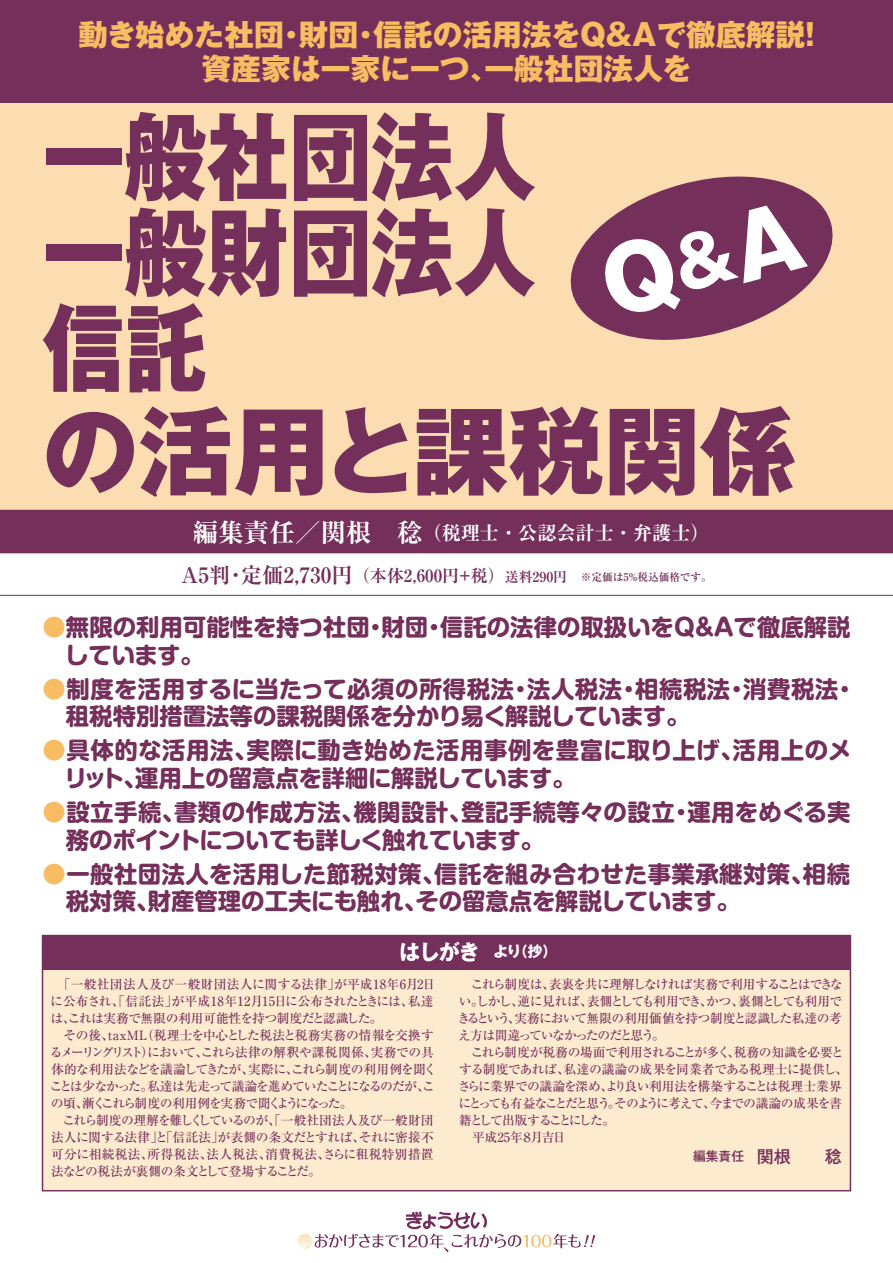
<style>
.page{position:relative;width:893px;height:1263px;background:#fff}
.page>*{position:absolute;margin:0;border:0;box-sizing:border-box;transform-origin:0 0}
.t1{font:800 95.7px/95.7px "Gothic MB101 Pro";color:#742f5a;text-align:justify;scale:.86 1}
.t2{font:800 95.7px "Gothic MB101 Pro";color:#742f5a}
.t3{font:800 29.7px "Gothic MB101 Pro";color:#f8bc63}
.t4{font:700 expanded 25.5px "Ryumin Pro";color:#fff}
.t5{font:700 23.4px/27.6px "Shin M Go Pro";color:#742f5a}
.t6{font:700 23.4px "Shin M Go Pro";letter-spacing:.02em;color:#742f5a}
.t7{font:700 21.3px "Ryumin Pro";color:#742f5a}
.t8{font:700 21.3px "Gothic MB101 Pro";color:#fff}
.t9{font:700 expanded 19.2px "Ryumin Pro";color:#fff}
.t10{font:700 16.95px "Ryumin Pro";color:#742f5a}
.t11{font:500 16.95px "Gothic MB101 Pro";color:#742f5a}
.t12{font:700 14.85px "Gothic MB101 Pro";color:#fff}
.t13{font:700 13.8px "Ryumin Pro";color:#742f5a}
.t14{font:500 12.75px/17px "Ryumin Pro";letter-spacing:-.04em;color:#742f5a}
.t15{font:500 12.75px/17px "Ryumin Pro";letter-spacing:-.075em;color:#742f5a}
.t16{font:500 12.75px/17px "Ryumin Pro";letter-spacing:-.015em;color:#742f5a}
.t17{font:500 12.75px "Ryumin Pro";letter-spacing:.025em;color:#742f5a}
.t18{font:500 12.75px/17px "Ryumin Pro";letter-spacing:-.125em;color:#742f5a}
.t19{font:500 12.75px/17px "Ryumin Pro";letter-spacing:-.1em;color:#742f5a}
.t20{font:500 12.75px "Ryumin Pro";letter-spacing:-.06em;color:#742f5a}
.t21{font:500 12.75px "Ryumin Pro";letter-spacing:-.065em;color:#742f5a}
.t22{font:500 12.75px "Ryumin Pro";letter-spacing:-.02em;color:#742f5a}
.t23{font:500 12.75px "Ryumin Pro";letter-spacing:.01em;color:#742f5a}
.t24{font:500 12.75px "Ryumin Pro";letter-spacing:-.135em;color:#742f5a}
.t25{font:500 12.75px "Ryumin Pro";letter-spacing:-.11em;color:#742f5a}
.t26{font:500 12.75px "Ryumin Pro";letter-spacing:-.115em;color:#742f5a}
.t27{font:500 12.75px "Gothic MB101 Pro";color:#742f5a}
.t28{font:700 10.65px "Ryumin Pro";color:#742f5a}
.s1{color:#f8bc63}
</style>
<div class="page">
<div style="left:43px;top:935px;width:807px;height:256px;background:#fdebd0"></div>
<div style="left:0;top:95px;width:893px;height:438px;background:#fcddb1"></div>
<div style="left:0;top:0;width:893px;height:102px;background:#742f5a"></div>
<div style="left:43px;top:935px;width:807px;height:34px;background:#742f5a"></div>
<svg style="left:0;top:510px;width:893px;height:85px"></svg>
<svg style="left:298px;top:1211px;width:297px;height:41px"></svg>
<svg style="left:570px;top:176px;width:263px;height:164px"></svg>
<div style="left:597px;top:198px;width:211px;height:127px;background:#742f5a"></div>
<h2 class="t3" style="left:373px;top:10px;width:434px">信託の活用法をＱ＆Ａで徹底解説</h2>
<h2 class="t3" style="left:78px;top:10px;width:207px">動き始めた社団</h2>
<h2 class="t3" style="left:299px;top:10px;width:61px">財団</h2>
<h2 class="t3" style="left:795px;top:10px;width:31px">!</h2>
<h2 class="t3" style="left:276px;top:10px;width:31px">・</h2>
<h2 class="t3" style="left:351px;top:10px;width:31px">・</h2>
<h2 class="t3" style="left:202px;top:44px;width:299px">資産家は一家に一つ、</h2>
<h2 class="t3" style="left:484px;top:44px;width:209px">一般社団法人を</h2>
<h1 class="t1" style="left:43px;top:97px;width:576px">一般社団法人一般財団法人信託</h1>
<h1 class="t2" style="left:43px;top:371px;width:754px">の活用と課税関係</h1>
<h3 class="t9" style="left:423px;top:517px;width:289px">（税理士・公認会計士・弁護士(</h3>
<h3 class="t4" style="left:193px;top:513px;width:231px">編集責任／関根　稔</h3>
<h3 class="t7" style="left:241px;top:558px;width:113px">定価2,730円</h3>
<h3 class="t7" style="left:181px;top:558px;width:51px">A 判5</h3>
<h3 class="t7" style="left:225px;top:558px;width:23px">・</h3>
<h3 class="t10" style="left:353px;top:562px;width:154px">（本体2,600円+税）</h3>
<p class="t13" style="left:505px;top:566px;width:64px">送料290円</p>
<p class="t28" style="left:581px;top:569px;width:132px">※定価は5%税込価格です。</p>
<h3 class="t5" style="left:712px;top:610px;width:140px">Ａで徹底解説</h3>
<h3 class="t5" style="left:65px;top:610px;width:306px;text-indent:-23px"><span class="s1">●</span>無限の利用可能性を持つ社団しています。</h3>
<h3 class="t5" style="left:382px;top:610px;width:48px">財団</h3>
<h3 class="t5" style="left:440px;top:610px;width:278px">信託の法律の取扱いをＱ＆</h3>
<h3 class="t5" style="left:364px;top:610px;width:25px">・</h3>
<h3 class="t5" style="left:422px;top:610px;width:25px">・</h3>
<h3 class="t5" style="left:66px;top:672px;width:625px;text-indent:-23px"><span class="s1">●</span>制度を活用するに当たって必須の所得税法<br>租税特別措置法等の課税関係を分かり易く解説しています。</h3>
<h3 class="t5" style="left:527px;top:672px;width:97px">法人税法</h3>
<h3 class="t5" style="left:635px;top:672px;width:97px">相続税法</h3>
<h3 class="t5" style="left:743px;top:672px;width:97px">消費税法</h3>
<h3 class="t5" style="left:509px;top:672px;width:25px">・</h3>
<h3 class="t5" style="left:617px;top:672px;width:25px">・</h3>
<h3 class="t5" style="left:725px;top:672px;width:25px">・</h3>
<h3 class="t5" style="left:833px;top:672px;width:25px">・</h3>
<h3 class="t5" style="left:246px;top:734px;width:499px">実際に動き始めた活用事例を豊富に取り上げ、</h3>
<h3 class="t5" style="left:135px;top:734px;width:442px;text-indent:-93px"><span class="s1">●</span>具体的な活用法、<br>運用上の留意点を詳細に解説しています。</h3>
<h3 class="t5" style="left:733px;top:734px;width:120px">活用上のメ</h3>
<h3 class="t5" style="left:64px;top:761px;width:84px">リット、</h3>
<h3 class="t6" style="left:174px;top:793px;width:192px">書類の作成方法、</h3>
<h3 class="t6" style="left:461px;top:793px;width:215px">登記手続等々の設立</h3>
<h3 class="t5" style="left:353px;top:795px;width:120px">機関設計、</h3>
<h3 class="t5" style="left:66px;top:795px;width:480px;text-indent:-23px"><span class="s1">●</span>設立手続、<br>務のポイントについても詳しく触れています。</h3>
<h3 class="t5" style="left:687px;top:795px;width:165px">運用をめぐる実</h3>
<h3 class="t5" style="left:669px;top:795px;width:25px">・</h3>
<h3 class="t6" style="left:434px;top:855px;width:381px">信託を組み合わせた事業承継対策、</h3>
<h3 class="t5" style="left:415px;top:857px;width:326px;text-indent:-373px"><span class="s1">●</span>一般社団法人を活用した節税対策、<br>その留意点を解説しています。</h3>
<h3 class="t5" style="left:803px;top:857px;width:49px">相続</h3>
<h3 class="t5" style="left:66px;top:885px;width:95px">税対策、</h3>
<h3 class="t5" style="left:148px;top:885px;width:281px">財産管理の工夫にも触れ、</h3>
<h3 class="t8" style="left:399px;top:934px;width:82px">はしがき</h3>
<p class="t12" style="left:513px;top:939px;width:46px">（抄(</p>
<p class="t12" style="left:479px;top:939px;width:44px">　より</p>
<p class="t17" style="left:334px;top:974px;width:103px">が平成18年月6 日2</p>
<p class="t17" style="left:51px;top:974px;width:291px">　「一般社団法人及び一般財団法人に関する法律」</p>
<p class="t21" style="left:549px;top:974px;width:295px">表裏を共に理解しなければ実務で利用することはできな</p>
<p class="t14" style="left:459px;top:975px;width:97px">　これら制度は、</p>
<p class="t14" style="left:50px;top:992px;width:334px">に公布され、「信託法」<br>はこれは実務で無限の利用可能性を持つ制度だと認識した。</p>
<p class="t14" style="left:63px;top:1009px;width:14px">、</p>
<p class="t16" style="left:141px;top:1026px;width:294px">（税理士を中心とした税法と税務実務の情報を交換す</p>
<p class="t14" style="left:171px;top:992px;width:244px">が平成18年12月15日に公布されたときには、</p>
<p class="t14" style="left:408px;top:992px;width:27px">私達</p>
<p class="t14" style="left:51px;top:1026px;width:65px">　その後、</p>
<p class="t14" style="left:108px;top:1026px;width:41px">taxML</p>
<p class="t14" style="left:141px;top:1043px;width:14px">）</p>
<p class="t20" style="left:50px;top:1042px;width:328px">るメーリングリストにおいてこれら法律の解釈や課税関係、</p>
<p class="t14" style="left:195px;top:1043px;width:14px">、</p>
<p class="t14" style="left:371px;top:1043px;width:65px">実務での具</p>
<p class="t15" style="left:147px;top:1060px;width:289px;text-indent:-96px">体的な利用法などを議論してきたが、<br>私達は先走って議論を進めていたことになるのだがこ、</p>
<p class="t22" style="left:248px;top:1059px;width:190px">実際にこれら制度の利用例を聞く</p>
<p class="t14" style="left:286px;top:1060px;width:14px">、</p>
<p class="t19" style="left:82px;top:1077px;width:272px;text-indent:-32px">ことは少なかった。<br>漸くこれら制度の利用例を実務で聞くようになった。</p>
<p class="t14" style="left:51px;top:1094px;width:39px">の頃、</p>
<p class="t14" style="left:51px;top:1111px;width:384px">　これら制度の理解を難しくしているのが、「一般社団法人及び一般財団</p>
<p class="t14" style="left:359px;top:1128px;width:76px">それに密接不</p>
<p class="t23" style="left:51px;top:1127px;width:174px">法人に関する法律 「と」 信託法」</p>
<p class="t16" style="left:218px;top:1128px;width:149px">が表側の条文だとすれば、</p>
<p class="t26" style="left:738px;top:991px;width:106px">裏側としても利用で</p>
<p class="t25" style="left:587px;top:991px;width:159px">表側としても利用できかつ、</p>
<p class="t14" style="left:700px;top:992px;width:14px">、</p>
<p class="t14" style="left:518px;top:992px;width:77px">逆に見れば、</p>
<p class="t14" style="left:459px;top:992px;width:67px">いしかし、</p>
<p class="t14" style="left:457px;top:992px;width:386px;text-indent:14px">。<br>きるという実務において無限の利用価値を持つ制度と認識した私達の考</p>
<p class="t14" style="left:508px;top:1009px;width:14px">、</p>
<p class="t14" style="left:652px;top:1026px;width:14px">。</p>
<p class="t15" style="left:458px;top:1026px;width:387px">え方は間違っていなかったのだと思う<br>　これら制度が税務の場面で利用されることが多く税務の知識を必要と</p>
<p class="t16" style="left:564px;top:1043px;width:286px;text-indent:164px">、<br>私達の議論の成果を同業者である税理士に提供し、</p>
<p class="t14" style="left:458px;top:1060px;width:386px">する制度であれば、<br>さらに業界での議論を深めより良い利用法を構築することは税理士業界</p>
<p class="t18" style="left:458px;top:1077px;width:385px;text-indent:142px">、<br>にとっても有益なことだと思うそのように考えて今までの議論の成果を書</p>
<p class="t14" style="left:703px;top:1094px;width:14px">、</p>
<p class="t14" style="left:608px;top:1094px;width:14px">。</p>
<p class="t24" style="left:459px;top:1110px;width:157px">籍として出版することにした。</p>
<p class="t14" style="left:530px;top:1128px;width:37px">月吉日</p>
<p class="t14" style="left:459px;top:1128px;width:65px">　平成25年</p>
<p class="t14" style="left:521px;top:1128px;width:14px">８</p>
<p class="t17" style="left:265px;top:1144px;width:170px">消費税法さらに租税特別措置</p>
<p class="t14" style="left:318px;top:1145px;width:14px">、</p>
<p class="t14" style="left:51px;top:1145px;width:272px">可分に相続税法、<br>法などの税法が裏側の条文として登場することだ。</p>
<p class="t14" style="left:148px;top:1145px;width:66px">所得税法、</p>
<p class="t14" style="left:206px;top:1145px;width:66px">法人税法、</p>
<h3 class="t11" style="left:757px;top:1142px;width:87px">関根　　稔</h3>
<p class="t27" style="left:693px;top:1146px;width:65px">編集責任　</p>
</div>
